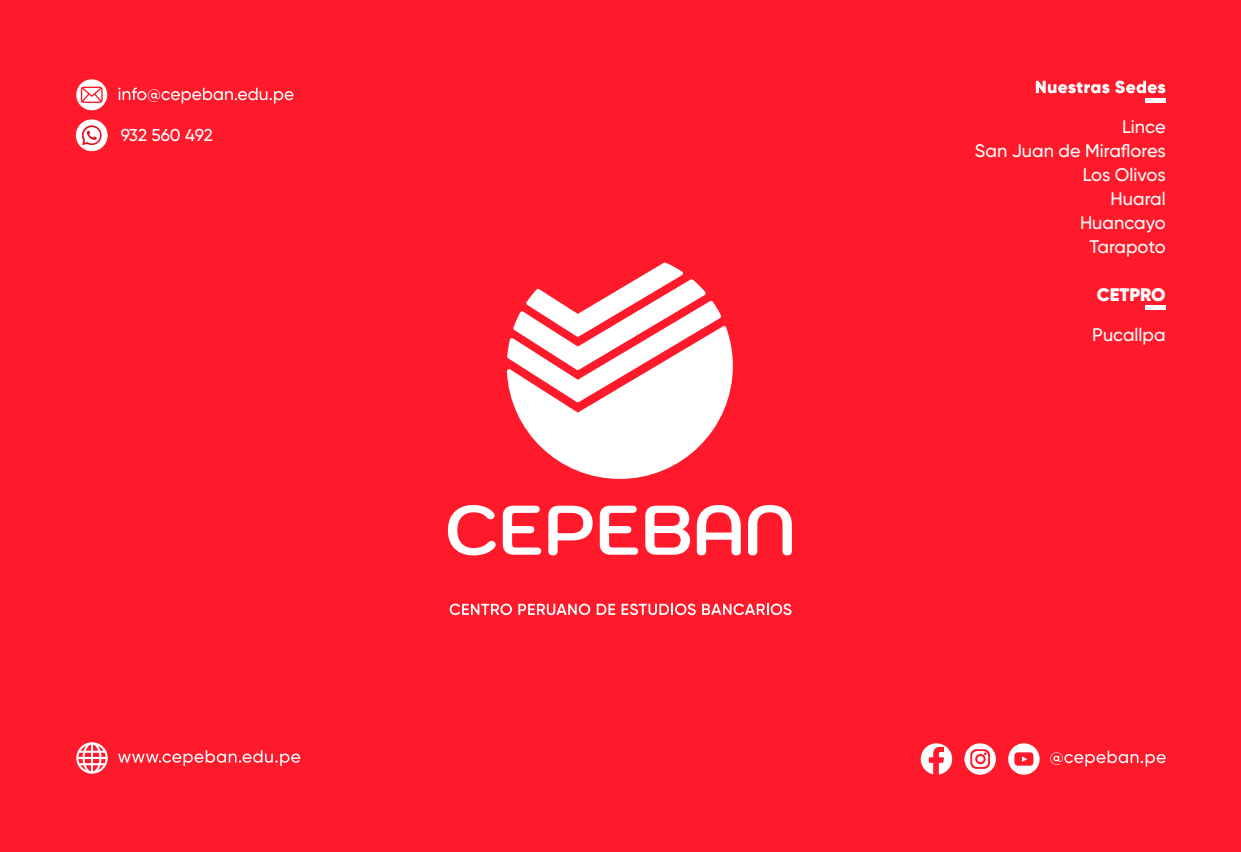
<style>
.page{position:relative;width:1241px;height:852px;background:#fff}
.page>*{position:absolute;margin:0;border:0;box-sizing:border-box;transform-origin:0 0}
.t1{font:500 18.2px/24px "Gilroy";color:#fff;text-align:right}
.t2{font:900 18.2px "Gilroy";color:#fff}
.t3{font:500 17.15px "Gilroy";letter-spacing:-.005em;color:#fff}
</style>
<div class="page">
<div style="left:0;top:0;width:1240px;height:852px;background:#ff1a2b"></div>
<div style="left:76px;top:79px;width:31px;height:31px;background:#fff;border-radius:50%"></div>
<svg style="left:81px;top:87px;width:22px;height:16px"></svg>
<svg style="left:118px;top:87px;width:175px;height:16px"></svg>
<svg style="left:449px;top:603px;width:63px;height:12px"></svg>
<svg style="left:518px;top:603px;width:72px;height:12px"></svg>
<svg style="left:596px;top:604px;width:19px;height:11px"></svg>
<svg style="left:621px;top:603px;width:74px;height:12px"></svg>
<svg style="left:702px;top:603px;width:89px;height:12px"></svg>
<svg style="left:1035px;top:81px;width:130px;height:12px"></svg>
<div style="left:1144px;top:98px;width:21px;height:5px;background:#fff"></div>
<div style="left:1144px;top:305px;width:21px;height:5px;background:#fff"></div>
<svg style="left:448px;top:505px;width:47px;height:50px"></svg>
<svg style="left:502px;top:506px;width:39px;height:49px"></svg>
<svg style="left:548px;top:506px;width:44px;height:49px"></svg>
<svg style="left:599px;top:506px;width:39px;height:49px"></svg>
<svg style="left:645px;top:506px;width:45px;height:49px"></svg>
<svg style="left:696px;top:505px;width:44px;height:50px"></svg>
<svg style="left:748px;top:505px;width:43px;height:50px"></svg>
<svg style="left:507px;top:262px;width:225px;height:217px"></svg>
<div style="left:1008px;top:743px;width:31px;height:32px;background:#fff;border-radius:50%"></div>
<svg style="left:1014px;top:752px;width:19px;height:14px"></svg>
<div style="left:964px;top:743px;width:31px;height:32px;background:#fff;border-radius:50%"></div>
<svg style="left:970px;top:749px;width:19px;height:20px"></svg>
<svg style="left:920px;top:743px;width:31px;height:32px"></svg>
<svg style="left:1050px;top:751px;width:115px;height:15px"></svg>
<svg style="left:118px;top:750px;width:182px;height:16px"></svg>
<svg style="left:76px;top:742px;width:32px;height:32px"></svg>
<div style="left:76px;top:119px;width:32px;height:32px;background:#fff;border-radius:50%"></div>
<svg style="left:82px;top:125px;width:20px;height:20px"></svg>
<p class="t3" style="left:121px;top:125px;width:94px">932 560 492</p>
<p class="t1" style="left:974px;top:114px;width:192px">Lince<br>San Juan de Miraflores<br>Los Olivos<br>Huaral<br>Huancayo<br>Tarapoto</p>
<p class="t2" style="left:1096px;top:283px;width:70px">CETPRO</p>
<p class="t1" style="left:1092px;top:322px;width:75px">Pucallpa</p>
</div>
